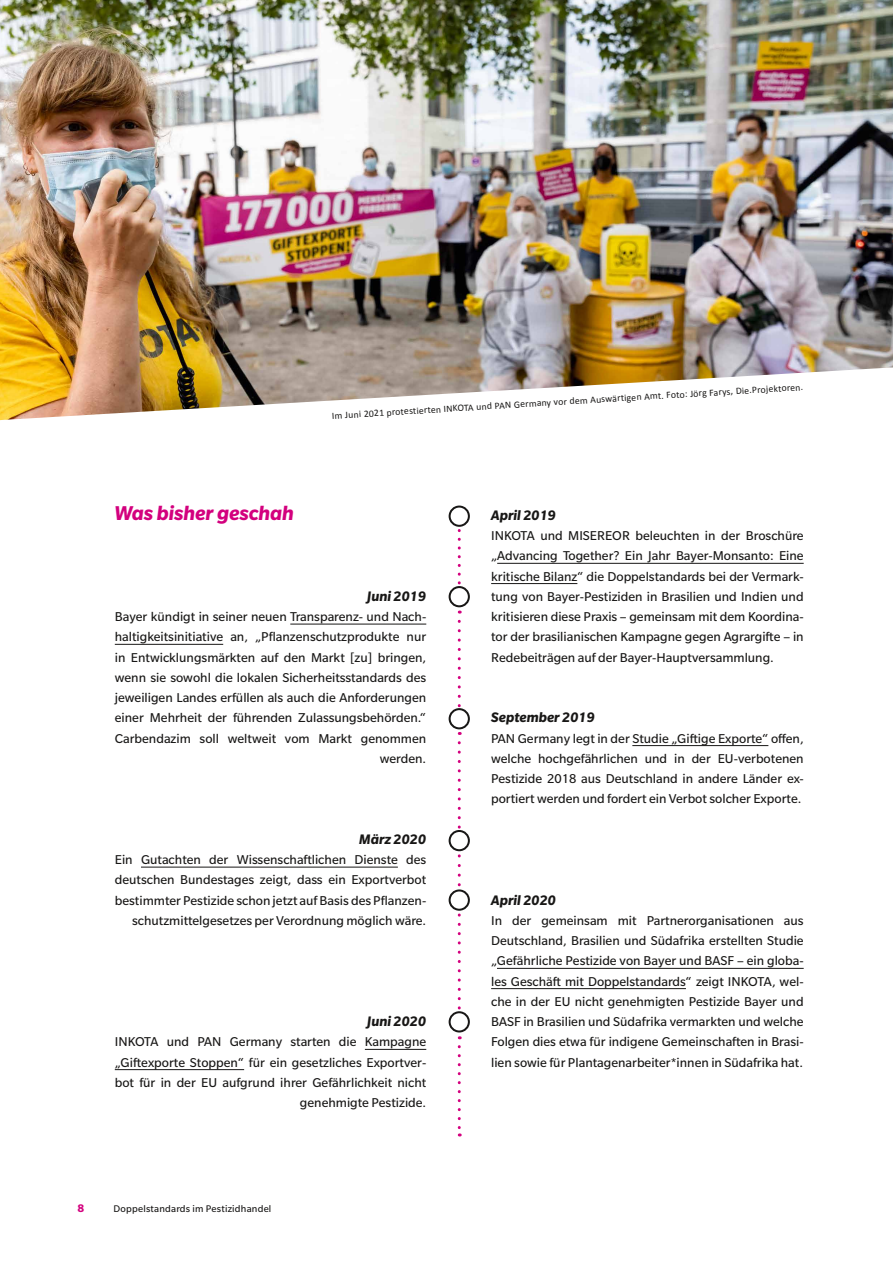
<style>
.page{position:relative;width:893px;height:1263px;background:#fff}
.page>*{position:absolute;margin:0;border:0;box-sizing:border-box;transform-origin:0 0}
.t1{font:italic 700 21.75px "Slate Pro";color:#d3007e}
.t2{font:italic 700 15px "Slate Pro";color:#181716}
.t3{font:13.95px/20.2px "Slate Pro";color:#181716;text-align:right}
.t4{font:700 12px "Slate Pro";color:#d3007e}
.t5{font:10.5px "Slate Pro";letter-spacing:.02em;color:#181716}
.t6{font:9.75px "Calibri";color:#181716}
</style>
<div class="page">
<hr style="left:290px;top:624px;width:136px;height:1px;background:#181716">
<hr style="left:115px;top:644px;width:108px;height:1px;background:#181716">
<hr style="left:632px;top:745px;width:136px;height:1px;background:#181716">
<hr style="left:141px;top:867px;width:257px;height:1px;background:#181716">
<hr style="left:365px;top:1049px;width:61px;height:1px;background:#181716">
<hr style="left:115px;top:1069px;width:129px;height:1px;background:#181716">
<hr style="left:497px;top:968px;width:307px;height:1px;background:#181716">
<hr style="left:491px;top:988px;width:195px;height:1px;background:#181716">
<hr style="left:497px;top:563px;width:307px;height:1px;background:#181716">
<hr style="left:491px;top:583px;width:86px;height:1px;background:#181716">
<svg style="left:458px;top:530px;width:3px;height:55px"></svg>
<svg style="left:458px;top:621px;width:3px;height:87px"></svg>
<svg style="left:458px;top:743px;width:3px;height:86px"></svg>
<svg style="left:458px;top:856px;width:3px;height:31px"></svg>
<svg style="left:458px;top:915px;width:3px;height:95px"></svg>
<svg style="left:458px;top:1047px;width:3px;height:89px"></svg>
<svg style="left:450px;top:506px;width:19px;height:20px"></svg>
<div style="left:449px;top:505px;width:21px;height:22px;border:2px solid #181716;border-radius:50%"></div>
<div style="left:449px;top:586px;width:21px;height:21px;border:2px solid #181716;border-radius:50%"></div>
<div style="left:449px;top:708px;width:21px;height:21px;border:2px solid #181716;border-radius:50%"></div>
<div style="left:449px;top:830px;width:21px;height:21px;border:2px solid #181716;border-radius:50%"></div>
<div style="left:449px;top:889px;width:21px;height:22px;border:2px solid #181716;border-radius:50%"></div>
<div style="left:449px;top:1011px;width:21px;height:21px;border:2px solid #181716;border-radius:50%"></div>
<img style="left:0;top:0;width:893px;height:420px">
<p class="t6" style="left:332px;top:407px;width:473px;rotate:-3deg">Im Juni 2021 protestierten INKOTA und PAN Germany vor dem Auswärtigen Amt. Foto: Jörg Farys, Die.Projektoren.</p>
<h1 class="t1" style="left:115px;top:501px;width:181px">Was bisher geschah</h1>
<p class="t2" style="left:367px;top:588px;width:61px">Juni 2019</p>
<p class="t3" style="left:115px;top:606px;width:313px">Bayer kündigt in seiner neuen Transparenz- und Nach&shy;haltigkeitsinitiative an, „Pflanzenschutzprodukte nur in Entwicklungsmärkten auf den Markt [zu] bringen, wenn sie sowohl die lokalen Sicherheitsstandards des jeweiligen Landes erfüllen als auch die Anforderungen einer Mehrheit der führenden Zulassungsbehörden.“ Carbendazim soll weltweit vom Markt genommen werden.</p>
<p class="t2" style="left:359px;top:831px;width:69px">März 2020</p>
<p class="t3" style="left:115px;top:849px;width:313px">Ein Gutachten der Wissenschaftlichen Dienste des deutschen Bundestages zeigt, dass ein Exportverbot bestimmter Pestizide schon jetzt auf Basis des Pflanzen&shy;schutzmittelgesetzes per Verordnung möglich wäre.</p>
<p class="t2" style="left:367px;top:1013px;width:61px">Juni 2020</p>
<p class="t3" style="left:115px;top:1032px;width:313px">INKOTA und PAN Germany starten die Kampagne „Giftexporte Stoppen“ für ein gesetzliches Exportver&shy;bot für in der EU aufgrund ihrer Gefährlichkeit nicht genehmigte Pestizide.</p>
<p class="t4" style="left:78px;top:1201px;width:8px">8</p>
<p class="t5" style="left:114px;top:1203px;width:159px">Doppelstandards im Pestizidhandel</p>
<p class="t2" style="left:491px;top:507px;width:66px">April 2019</p>
<p class="t3" style="left:491px;top:525px;width:314px;text-align:justify">INKOTA und MISEREOR beleuchten in der Broschüre „Advancing Together? Ein Jahr Bayer-Monsanto: Eine kritische Bilanz“ die Doppelstandards bei der Vermark&shy;tung von Bayer-Pestiziden in Brasilien und Indien und kritisieren diese Praxis – gemeinsam mit dem Koordina&shy;tor der brasilianischen Kampagne gegen Agrargifte – in Redebeiträgen auf der Bayer-Hauptversammlung.</p>
<p class="t2" style="left:491px;top:709px;width:105px">September 2019</p>
<p class="t3" style="left:491px;top:728px;width:314px;text-align:justify">PAN Germany legt in der Studie „Giftige Exporte“ offen, welche hochgefährlichen und in der EU-verbotenen Pestizide 2018 aus Deutschland in andere Länder ex&shy;portiert werden und fordert ein Verbot solcher Exporte.</p>
<p class="t2" style="left:491px;top:891px;width:66px">April 2020</p>
<p class="t3" style="left:491px;top:910px;width:314px;text-align:justify">In der gemeinsam mit Partnerorganisationen aus Deutschland, Brasilien und Südafrika erstellten Studie „Gefährliche Pestizide von Bayer und BASF – ein globa&shy;les Geschäft mit Doppelstandards“ zeigt INKOTA, wel&shy;che in der EU nicht genehmigten Pestizide Bayer und BASF in Brasilien und Südafrika vermarkten und welche Folgen dies etwa für indigene Gemeinschaften in Brasi&shy;lien sowie für Plantagenarbeiter*innen in Südafrika hat.</p>
</div>
